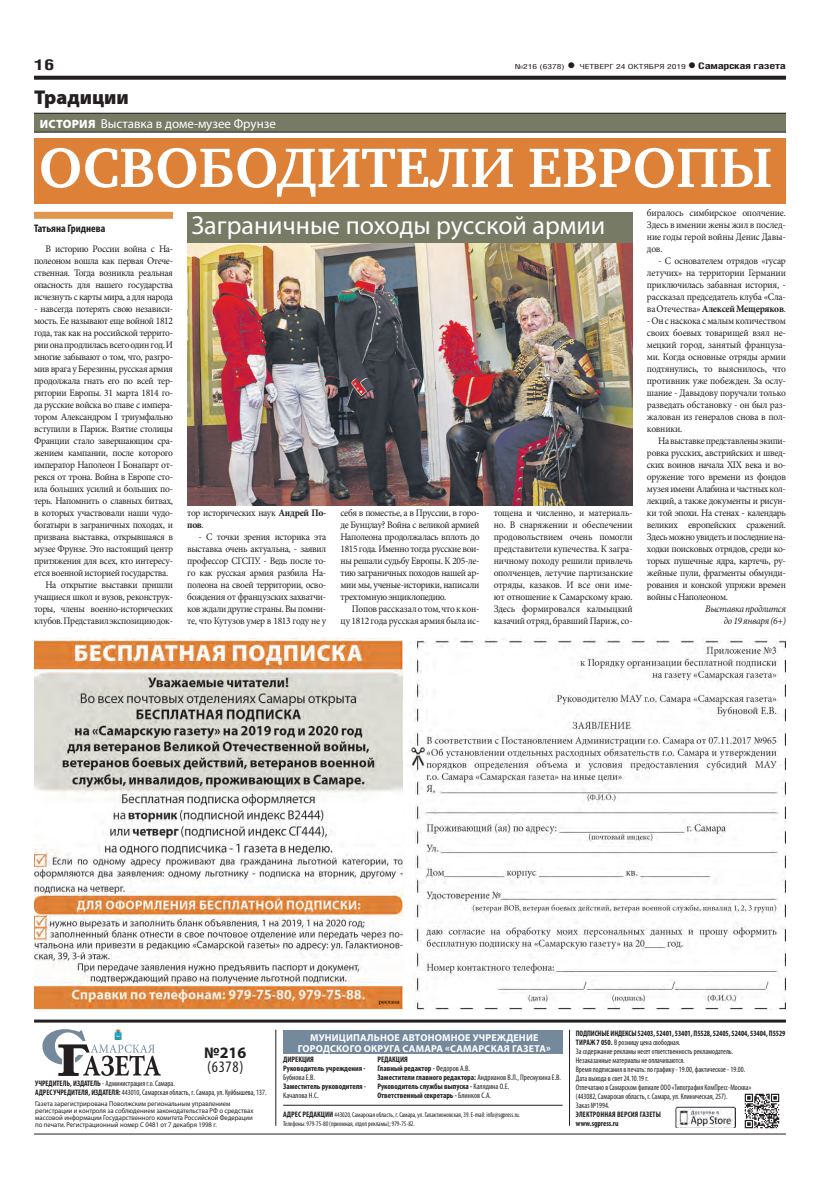
<style>
.page{position:relative;width:820px;height:1191px;background:#fff}
.page>*{position:absolute;margin:0;border:0;box-sizing:border-box;transform-origin:0 0}
.заголовок{font:700 57px "Charter C";color:#fff}
.ПОДЗАГОЛОВОК{font:26px "Myriad Pro";color:#fff}
.КОЛОНТИТУЛ{font:900 20px "Myriad Pro";color:#231f20}
.t1{font:condensed 16px "Myriad Pro";color:#231f20}
.t2{font:700 16px "Myriad Pro";color:#231f20}
.t3{font:700 15px "Helios Cond";color:#231f20;scale:1.4 1}
.надзаголовок{font:13px "Myriad Pro";color:#fff}
.АВТОР_цвет__копия{font:700 condensed 11px "Myriad Pro";color:#231f20}
.ОСНОВНОЙ{font:10px/12px "Minion Pro";letter-spacing:-.025em;color:#231f20;text-align:justify;scale:.95 1}
.t4{font:700 10px/11px "Myriad Pro";letter-spacing:.02em;color:#fff;text-align:center}
.ОСНОВНОЙ-2{font:italic 10px/12px "Minion Pro";letter-spacing:-.035em;color:#231f20;text-align:right;scale:.95 1}
.t5{font:700 9px "Helios Cond";letter-spacing:-.02em;color:#231f20;scale:1.4 1}
.t6{font:condensed 8px/9px "Myriad Pro";color:#231f20;scale:.95 1}
.t7{font:700 condensed 8px/9px "Myriad Pro";color:#231f20}
.t8{font:700 condensed 8px "Myriad Pro";color:#231f20;scale:.95 1}
.t9{font:700 condensed 8px "Myriad Pro";letter-spacing:.02em;color:#231f20;scale:.95 1}
.t10{font:7px/7px "Myriad Pro";color:#231f20;scale:.95 1}
.t11{font:condensed 7px "Myriad Pro";color:#231f20;scale:.95 1}
.t12{font:7px "Helios Cond";color:#231f20;scale:1.4 1}
.s1{font-weight:700;font-size:16px}
.s2{font-size:16px}
.s3{font-weight:900;font-size:12px}
.s4{font-weight:700}
.s5{font-weight:400}
.s6{font-weight:700;font-size:8px}
</style>
<div class="page">
<svg style="left:34px;top:76px;width:751px;height:4px;background:#322f2f"></svg>
<img style="left:675px;top:1106px;width:60px;height:22px">
<img style="left:744px;top:1093px;width:36px;height:36px">
<hr style="left:283px;top:1105px;width:279px;height:1px;background:#231f20">
<svg style="left:42px;top:1029px;width:119px;height:47px"></svg>
<hr style="left:275px;top:1029px;width:1px;height:96px;background:#231f20">
<hr style="left:569px;top:1029px;width:1px;height:96px;background:#231f20">
<hr style="left:34px;top:1019px;width:751px;height:3px;background:#231f20">
<hr style="left:34px;top:1133px;width:751px;height:1px;background:#231f20">
<div style="left:283px;top:1030px;width:279px;height:24px;background:#75899d"></div>
<div style="left:34px;top:113px;width:751px;height:19px;background:#777a65"></div>
<hr style="left:34px;top:113px;width:751px;height:1px;background:#231f20">
<hr style="left:34px;top:132px;width:751px;height:1px;background:#231f20">
<div style="left:34px;top:138px;width:751px;height:65px;background:#de8138"></div>
<div style="left:34px;top:212px;width:139px;height:7px;background:#e0974d"></div>
<div style="left:187px;top:212px;width:445px;height:32px;background:#777a65"></div>
<img style="left:187px;top:244px;width:445px;height:261px">
<img style="left:34px;top:639px;width:751px;height:370px">
<p class="t3" style="left:34px;top:55px;width:16px">16</p>
<p class="t12" style="left:514px;top:63px;width:124px">№216 (6378) <span class="s1">•</span> ЧЕТВЕРГ 24 ОКТЯБРЯ 2019</p>
<p class="t5" style="left:687px;top:61px;width:72px"><span class="s2">•</span> Самарская газета</p>
<p class="КОЛОНТИТУЛ" style="left:34px;top:85px;width:96px">Традиции</p>
<p class="надзаголовок" style="left:40px;top:115px;width:237px"><span class="s3">ИСТОРИЯ</span> Выставка в доме-музее Фрунзе</p>
<p class="заголовок" style="left:39px;top:136px;width:734px">ОСВОБОДИТЕЛИ ЕВРОПЫ</p>
<p class="АВТОР_цвет__копия" style="left:34px;top:222px;width:73px">Татьяна Гриднева</p>
<p class="ОСНОВНОЙ" style="left:34px;top:243px;width:148px;text-indent:11px">В историю России война с На&shy;полеоном вошла как первая Отече&shy;ственная. Тогда возникла реальная опасность для нашего государства исчезнуть с карты мира, а для народа</p>
<p class="ОСНОВНОЙ" style="left:34px;top:303px;width:148px">- навсегда потерять свою независи&shy;мость. Ее называют еще войной 1812 года, так как на российской террито&shy;рии она продлилась всего один год. И многие забывают о том, что, разгро&shy;мив врага у Березины, русская армия продолжала гнать его по всей тер&shy;ритории Европы. 31 марта 1814 го&shy;да русские войска во главе с импера&shy;тором Александром I триумфально вступили в Париж. Взятие столицы Франции стало завершающим сра&shy;жением кампании, после которого император Наполеон I Бонапарт от&shy;рекся от трона. Война в Европе сто&shy;ила больших усилий и больших по&shy;терь. Напомнить о славных битвах, в которых участвовали наши чудо&shy;богатыри в заграничных походах, и призвана выставка, открывшаяся в музее Фрунзе. Это настоящий центр притяжения для всех, кто интересу&shy;ется военной историей государства.</p>
<p class="ОСНОВНОЙ" style="left:34px;top:579px;width:148px;text-indent:11px">На открытие выставки пришли учащиеся школ и вузов, реконструк&shy;торы, члены военно-исторических клубов. Представил экспозицию док-</p>
<p class="ПОДЗАГОЛОВОК" style="left:191px;top:209px;width:415px">Заграничные походы русской армии</p>
<p class="ОСНОВНОЙ" style="left:187px;top:507px;width:148px">тор исторических наук <span class="s4">Андрей По&shy;пов</span>.</p>
<p class="ОСНОВНОЙ" style="left:187px;top:531px;width:148px;text-indent:11px">- С точки зрения историка эта выставка очень актуальна, - заявил профессор СГСПУ. - Ведь после то&shy;го как русская армия разбила На&shy;полеона на своей территории, осво&shy;бождения от французских захватчи&shy;ков ждали другие страны. Вы помни&shy;те, что Кутузов умер в 1813 году не у</p>
<p class="ОСНОВНОЙ" style="left:340px;top:507px;width:148px">себя в поместье, а в Пруссии, в горо&shy;де Бунцлау? Война с великой армией Наполеона продолжалась вплоть до 1815 года. Именно тогда русские вои&shy;ны решали судьбу Европы. К 205-ле&shy;тию заграничных походов нашей ар&shy;мии мы, ученые-историки, написали трехтомную энциклопедию.</p>
<p class="ОСНОВНОЙ" style="left:340px;top:603px;width:148px;text-align:right">Попов рассказал о том, что к кон&shy;цу 1812 года русская армия была ис-</p>
<p class="ОСНОВНОЙ" style="left:493px;top:507px;width:148px">тощена и численно, и материаль&shy;но. В снаряжении и обеспечении продовольствием очень помогли представители купечества. К загра&shy;ничному походу решили привлечь ополченцев, летучие партизанские отряды, казаков. И все они име&shy;ют отношение к Самарскому краю.<br>Здесь формировался калмыцкий казачий отряд, бравший Париж, со-</p>
<p class="ОСНОВНОЙ" style="left:646px;top:207px;width:148px">биралось симбирское ополчение.<br>Здесь в имении жены жил в послед&shy;ние годы герой войны Денис Давы&shy;дов.</p>
<p class="ОСНОВНОЙ" style="left:646px;top:255px;width:148px;text-indent:11px">- С основателем отрядов «гусар летучих» на территории Германии приключилась забавная история, - рассказал председатель клуба «Сла&shy;ва Отечества» <span class="s4">Алексей Мещеряков</span>.</p>
<p class="ОСНОВНОЙ" style="left:646px;top:315px;width:148px">- Он с наскока с малым количеством своих боевых товарищей взял не&shy;мецкий город, занятый француза&shy;ми. Когда основные отряды армии подтянулись, то выяснилось, что противник уже побежден. За ослу&shy;шание - Давыдову поручали только разведать обстановку - он был раз&shy;жалован из генералов снова в пол&shy;ковники.</p>
<p class="ОСНОВНОЙ" style="left:646px;top:435px;width:148px;text-indent:11px">На выставке представлены экипи&shy;ровка русских, австрийских и швед&shy;ских воинов начала XIX века и во&shy;оружение того времени из фондов музея имени Алабина и частных кол&shy;лекций, а также документы и рисун&shy;ки той эпохи. На стенах - календарь великих европейских сражений.<br>Здесь можно увидеть и последние на&shy;ходки поисковых отрядов, среди ко&shy;торых пушечные ядра, картечь, ру&shy;жейные пули, фрагменты обмунди&shy;рования и конской упряжи времен войны с Наполеоном.</p>
<p class="ОСНОВНОЙ-2" style="left:705px;top:603px;width:86px">Выставка продлится до 19 января (6+)</p>
<p class="t4" style="left:298px;top:1031px;width:254px">МУНИЦИПАЛЬНОЕ АВТОНОМНОЕ УЧРЕЖДЕНИЕ<br>ГОРОДСКОГО ОКРУГА САМАРА «САМАРСКАЯ ГАЗЕТА»</p>
<p class="t7" style="left:377px;top:1055px;width:32px">РЕДАКЦИЯ</p>
<p class="t7" style="left:377px;top:1064px;width:94px">Главный редактор - <span class="s5">Федоров А.В.</span></p>
<p class="t7" style="left:377px;top:1073px;width:185px">Заместители главного редактора: <span class="s5">Андрианов В.Л., Преснухина Е.В.</span></p>
<p class="t7" style="left:377px;top:1082px;width:133px">Руководитель службы выпуска - <span class="s5">Калядина О.Е.</span></p>
<p class="t7" style="left:377px;top:1091px;width:115px">Ответственный секретарь - <span class="s5">Блинков С.А.</span></p>
<p class="t2" style="left:204px;top:1042px;width:44px">№216</p>
<p class="t1" style="left:207px;top:1057px;width:38px">(6378)</p>
<p class="t7" style="left:283px;top:1055px;width:32px">ДИРЕКЦИЯ</p>
<p class="t7" style="left:283px;top:1064px;width:84px">Руководитель учреждения -<br><span class="s5">Бубнова Е.В.</span></p>
<p class="t7" style="left:283px;top:1082px;width:84px">Заместитель руководителя -<br><span class="s5">Качалова Н.С.</span></p>
<p class="t6" style="left:35px;top:1079px;width:148px"><span class="s4">УЧРЕДИТЕЛЬ, ИЗДАТЕЛЬ</span> - Администрация г.о. Самара.</p>
<p class="t6" style="left:35px;top:1088px;width:245px"><span class="s4">АДРЕС УЧРЕДИТЕЛЯ, ИЗДАТЕЛЯ:</span> 443010, Самарская область, г. Самара, ул. Куйбышева, 137.</p>
<p class="t10" style="left:35px;top:1100px;width:231px">Газета зарегистрирована Поволжским региональным управлением регистрации и контроля за соблюдением законодательства РФ о средствах массовой информации Государственного комитета Российской Федерации по печати. Регистрационный номер С 0481 от 7 декабря 1998 г.</p>
<p class="t11" style="left:283px;top:1110px;width:251px"><span class="s6">АДРЕС РЕДАКЦИИ</span> 443020, Самарская область, г. Самара, ул. Галактионовская, 39. E-mail: info@sgpress.ru.</p>
<p class="t11" style="left:283px;top:1119px;width:140px">Телефоны: 979-75-80 (приемная, отдел рекламы); 979-75-82.</p>
<p class="t8" style="left:575px;top:1028px;width:222px">ПОДПИСНЫЕ ИНДЕКСЫ 52403, 52401, 53401, П5528, 52405, 52404, 53404, П5529</p>
<p class="t6" style="left:575px;top:1037px;width:111px"><span class="s4">ТИРАЖ 7 050.</span> В розницу цена свободная.</p>
<p class="t6" style="left:575px;top:1046px;width:167px">За содержание рекламы несет ответственность рекламодатель.<br>Незаказанные материалы не оплачиваются.</p>
<p class="t6" style="left:575px;top:1064px;width:180px">Время подписания в печать: по графику - 19.00, фактическое - 19.00.</p>
<p class="t6" style="left:575px;top:1073px;width:78px">Дата выхода в свет 24.10.19 г.</p>
<p class="t6" style="left:575px;top:1082px;width:186px">Отпечатано в Самарском филиале ООО «Типография КомПресс-Москва»</p>
<p class="t6" style="left:575px;top:1091px;width:161px">(443082, Самарская область, г. Самара, ул. Клиническая, 257).<br>Заказ №1994.</p>
<p class="t9" style="left:575px;top:1109px;width:91px">ЭЛЕКТРОННАЯ ВЕРСИЯ ГАЗЕТЫ</p>
<p class="t8" style="left:575px;top:1118px;width:47px">www.sgpress.ru</p>
</div>
